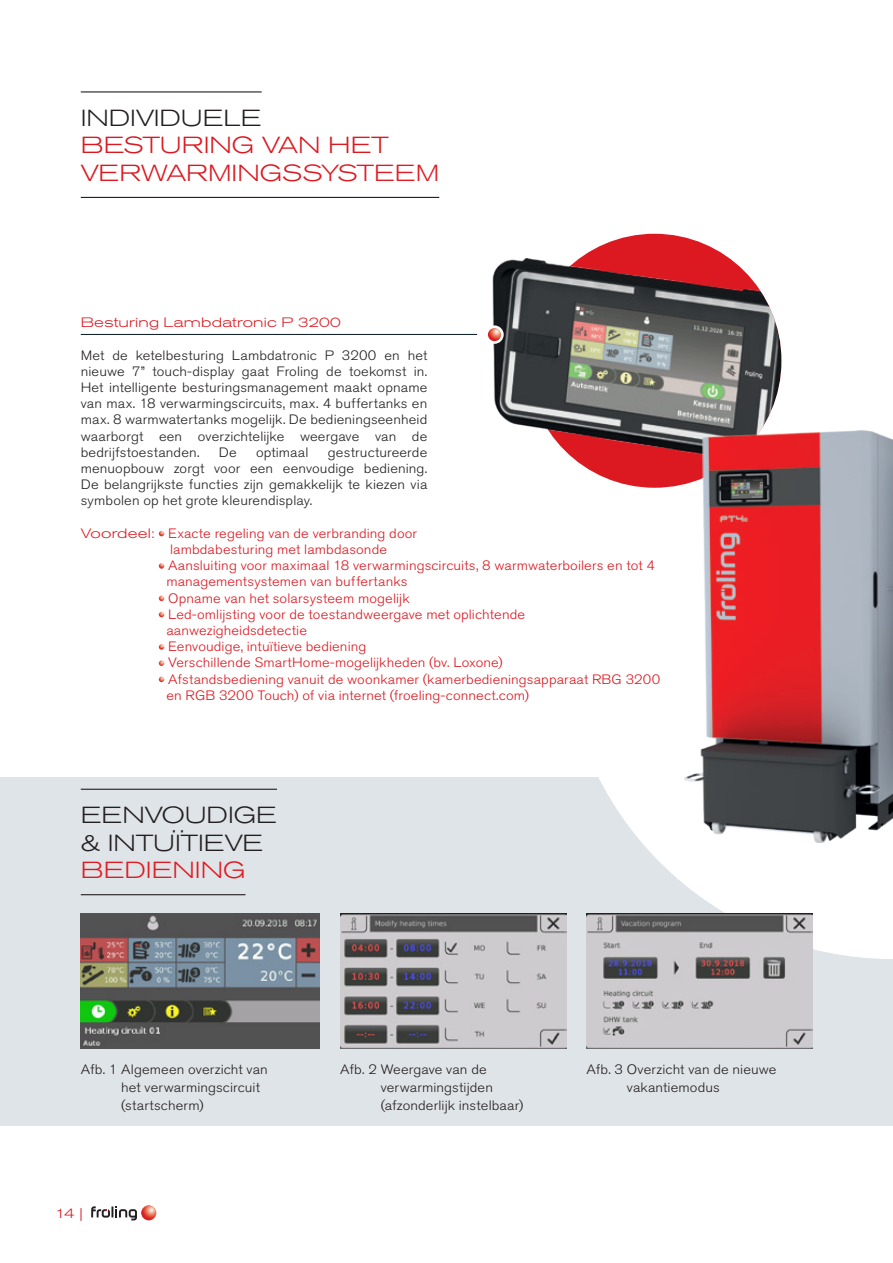
<style>
.page{position:relative;width:893px;height:1263px;background:#fff}
.page>*{position:absolute;margin:0;border:0;box-sizing:border-box;transform-origin:0 0}
.t1{font:300 expanded 23.1px/27.8px "Akzidenz Grotesk BQ";color:#dc1820;scale:1.08 1}
.t2{font:300 expanded 23.1px/27.8px "Akzidenz Grotesk BQ";color:#231f20;scale:1.08 1}
.t3{font:300 13.5px/16.2px "Akzidenz Grotesk BQ";letter-spacing:.01em;color:#231f20;scale:1.08 1}
.t4{font:300 13.5px/16.2px "Akzidenz Grotesk BQ";letter-spacing:.01em;color:#dc1820;scale:1.08 1}
.t5{font:300 expanded 13.5px "Akzidenz Grotesk BQ";letter-spacing:.015em;color:#dc1820;scale:1.08 1}
.s1{color:#231f20}
.s2{color:#e21a21}
.s3{font-stretch:expanded}
</style>
<div class="page">
<div style="left:0;top:778px;width:893px;height:348px;background:#dfe4e8"></div>
<svg style="left:563px;top:777px;width:330px;height:182px"></svg>
<svg style="left:91px;top:1206px;width:46px;height:14px"></svg>
<img style="left:141px;top:1205px;width:15px;height:15px;border-radius:8px">
<svg style="left:522px;top:228px;width:265px;height:265px;fill:#dc1820"></svg>
<img style="left:690px;top:259px;width:91px;height:171px">
<div style="left:517px;top:223px;width:275px;height:275px;border:10px solid #fff;border-radius:50%"></div>
<img style="left:492px;top:259px;width:198px;height:203px">
<svg style="left:485px;top:325px;width:19px;height:19px"></svg>
<svg style="left:488px;top:328px;width:13px;height:13px"></svg>
<img style="left:684px;top:430px;width:209px;height:413px">
<hr style="left:81px;top:91px;width:181px;height:1px;background:#231f20">
<hr style="left:81px;top:197px;width:358px;height:1px;background:#231f20">
<hr style="left:81px;top:789px;width:196px;height:1px;background:#231f20">
<hr style="left:81px;top:894px;width:165px;height:1px;background:#231f20">
<svg style="left:159px;top:531px;width:5px;height:5px"></svg>
<svg style="left:159px;top:563px;width:5px;height:6px"></svg>
<svg style="left:159px;top:596px;width:5px;height:5px"></svg>
<svg style="left:159px;top:612px;width:5px;height:5px"></svg>
<svg style="left:159px;top:644px;width:5px;height:6px"></svg>
<svg style="left:159px;top:660px;width:5px;height:6px"></svg>
<svg style="left:159px;top:677px;width:5px;height:5px"></svg>
<hr style="left:81px;top:334px;width:396px;height:1px;background:#071822">
<img style="left:81px;top:913px;width:239px;height:136px">
<img style="left:340px;top:913px;width:226px;height:136px">
<img style="left:586px;top:913px;width:226px;height:136px">
<p class="t1" style="left:81px;top:104px;width:333px"><span class="s1">INDIVIDUELE<br></span>BESTURING VAN HET<br>VERWARMINGS<span class="s2">SYSTEEM</span></p>
<p class="t5" style="left:81px;top:315px;width:242px">Besturing Lambdatronic P 3200</p>
<p class="t3" style="left:81px;top:347px;width:322px;text-align:justify">Met de ketelbesturing Lambdatronic P 3200 en het nieuwe 7” touch-display gaat Froling de toekomst in.<br>Het intelligente besturingsmanagement maakt opname van max. 18 verwarmingscircuits, max. 4 buffertanks en max. 8 warmwatertanks mogelijk. De bedieningseenheid waarborgt een overzichtelijke weergave van de bedrijfstoestanden.</p>
<p class="t3" style="left:81px;top:444px;width:322px;text-align:justify;text-indent:247px">gestructureerde menuopbouw zorgt voor een eenvoudige bediening.<br>De belangrijkste functies zijn gemakkelijk te kiezen via symbolen op het grote kleurendisplay.</p>
<p class="t4" style="left:166px;top:525px;width:459px;text-indent:-86px"><span class="s3">Voordeel:</span> Exacte regeling van de verbranding door<br>lambdabesturing met lambdasonde<br>Aansluiting voor maximaal 18 verwarmingscircuits, 8 warmwaterboilers en tot 4 managementsystemen van buffertanks<br>Opname van het solarsysteem mogelijk<br>Led-omlijsting voor de toestandweergave met oplichtende aanwezigheidsdetectie<br>Eenvoudige, intuïtieve bediening<br>Verschillende SmartHome-mogelijkheden (bv. Loxone)<br>Afstandsbediening vanuit de woonkamer (kamerbedieningsapparaat RBG 3200 en RGB 3200 Touch) of via internet (froeling-connect.com)</p>
<p class="t3" style="left:219px;top:444px;width:18px">De</p>
<p class="t3" style="left:256px;top:444px;width:50px">optimaal</p>
<p class="t2" style="left:81px;top:801px;width:183px">EENVOUDIGE &amp; INTUÏTIEVE<br><span class="s2">BEDIENING</span></p>
<p class="t3" style="left:121px;top:1061px;width:137px;line-height:18px;text-indent:-40px">Afb. 1 Algemeen overzicht van het verwarmingscircuit (startscherm)</p>
<p class="t3" style="left:381px;top:1061px;width:134px;line-height:18px;text-indent:-40px">Afb. 2 Weergave van de verwarmingstijden (afzonderlijk instelbaar)</p>
<p class="t3" style="left:627px;top:1061px;width:140px;line-height:18px;text-indent:-40px">Afb. 3 Overzicht van de nieuwe vakantiemodus</p>
<p class="t5" style="left:55px;top:1206px;width:27px">14 |</p>
</div>
